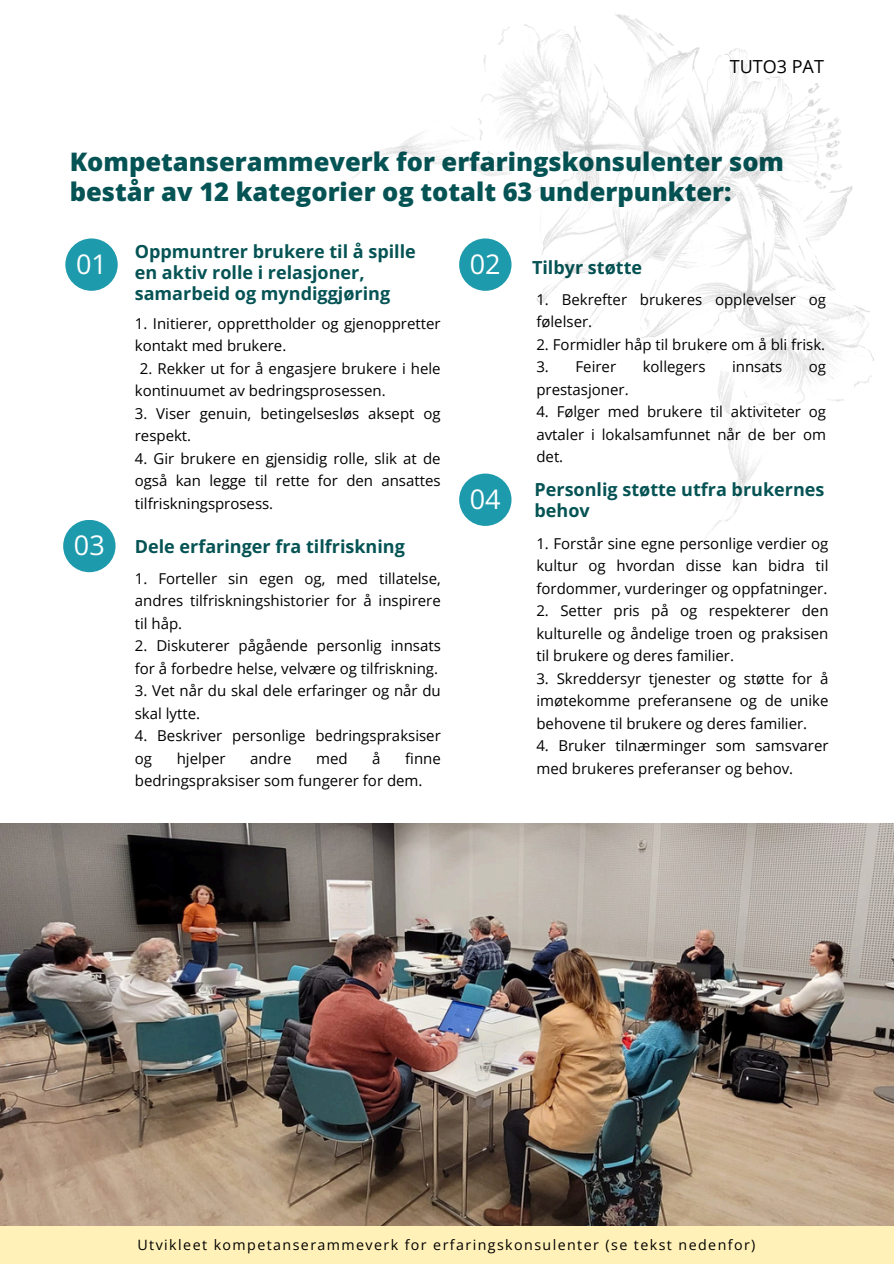
<style>
.page{position:relative;width:894px;height:1264px;background:#fff}
.page>*{position:absolute;margin:0;border:0;box-sizing:border-box;transform-origin:0 0}
.t1{font:27px "Open Sans";color:#fff}
.t2{font:800 25.5px/30.3px "Open Sans";color:#055354}
.t3{font:700 18px/21.3px "Open Sans";color:#055354}
.t4{font:18px "Open Sans";color:#000}
.t5{font:15px/22.5px "Open Sans";color:#000}
.t6{font:14.25px "Open Sans";letter-spacing:.1em;color:#000}
</style>
<div class="page">
<div style="left:65px;top:238px;width:53px;height:53px;background:#1d9aac;border-radius:50%"></div>
<div style="left:63px;top:520px;width:52px;height:52px;background:#1d9aac;border-radius:50%"></div>
<img style="left:0;top:823px;width:893px;height:402px">
<img style="left:335px;top:14px;width:539px;height:536px">
<div style="left:0;top:1225px;width:893px;height:38px;background:#fff1b8"></div>
<p class="t4" style="left:729px;top:54px;width:96px">TUTO3 PAT</p>
<p class="t2" style="left:70px;top:146px;width:715px">Kompetanserammeverk for erfaringskonsulenter som består av 12 kategorier og totalt 63 underpunkter:</p>
<h2 class="t3" style="left:135px;top:240px;width:282px">Oppmuntrer brukere til å spille en aktiv rolle i relasjoner, samarbeid og myndiggjøring</h2>
<p class="t1" style="left:76px;top:245px;width:32px">01</p>
<h3 class="t1" style="left:469px;top:245px;width:32px">02</h3>
<p class="t3" style="left:532px;top:256px;width:111px">Tilbyr støtte</p>
<p class="t5" style="left:536px;top:287px;width:291px">1. Bekrefter brukeres opplevelser og følelser.</p>
<h3 class="t5" style="left:536px;top:332px;width:290px">2. Formidler håp til brukere om å bli frisk.</h3>
<h1 class="t5" style="left:536px;top:355px;width:81px">3. Feirer</h1>
<h1 class="t5" style="left:642px;top:355px;width:64px">kollegers</h1>
<h1 class="t5" style="left:731px;top:355px;width:52px">innsats</h1>
<h1 class="t5" style="left:808px;top:355px;width:19px">og</h1>
<h1 class="t5" style="left:536px;top:377px;width:94px">prestasjoner.</h1>
<p class="t5" style="left:536px;top:400px;width:291px;text-align:justify">4. Følger med brukere til aktiviteter og avtaler i lokalsamfunnet når de ber om det.</p>
<p class="t5" style="left:135px;top:311px;width:307px">1. Initierer, opprettholder og gjenoppretter kontakt med brukere.</p>
<h3 class="t5" style="left:135px;top:356px;width:307px;text-indent:5px">2. Rekker ut for å engasjere brukere i hele kontinuumet av bedringsprosessen.</h3>
<p class="t5" style="left:135px;top:401px;width:307px">3. Viser genuin, betingelsesløs aksept og respekt.</p>
<p class="t5" style="left:135px;top:446px;width:307px;text-align:justify">4. Gir brukere en gjensidig rolle, slik at de også kan legge til rette for den ansattes tilfriskningsprosess.</p>
<p class="t3" style="left:534px;top:478px;width:291px">Personlig støtte utfra brukernes behov</p>
<p class="t5" style="left:536px;top:531px;width:293px;text-align:justify">1. Forstår sine egne personlige verdier og kultur og hvordan disse kan bidra til fordommer, vurderinger og oppfatninger.</p>
<p class="t5" style="left:536px;top:599px;width:293px;text-align:justify">2. Setter pris på og respekterer den kulturelle og åndelige troen og praksisen til brukere og deres familier.</p>
<h3 class="t5" style="left:536px;top:666px;width:293px;text-align:justify">3. Skreddersyr tjenester og støtte for å imøtekomme preferansene og de unike behovene til brukere og deres familier.</h3>
<p class="t5" style="left:536px;top:734px;width:293px">4. Bruker tilnærminger som samsvarer med brukeres preferanser og behov.</p>
<p class="t1" style="left:469px;top:480px;width:32px">04</p>
<p class="t1" style="left:74px;top:526px;width:32px">03</p>
<p class="t3" style="left:135px;top:535px;width:271px">Dele erfaringer fra tilfriskning</p>
<p class="t5" style="left:135px;top:566px;width:307px;text-align:justify">1. Forteller sin egen og, med tillatelse, andres tilfriskningshistorier for å inspirere til håp.</p>
<p class="t5" style="left:135px;top:634px;width:307px">2. Diskuterer pågående personlig innsats for å forbedre helse, velvære og tilfriskning.</p>
<p class="t5" style="left:135px;top:679px;width:307px">3. Vet når du skal dele erfaringer og når du skal lytte.</p>
<p class="t5" style="left:135px;top:724px;width:307px">4. Beskriver personlige bedringspraksiser og</p>
<p class="t5" style="left:177px;top:746px;width:50px">hjelper</p>
<p class="t5" style="left:250px;top:746px;width:43px">andre</p>
<p class="t5" style="left:316px;top:746px;width:33px">med</p>
<p class="t5" style="left:372px;top:746px;width:10px">å</p>
<p class="t5" style="left:135px;top:746px;width:307px;text-indent:270px">finne bedringspraksiser som fungerer for dem.</p>
<p class="t6" style="left:137px;top:1234px;width:619px">Utvikleet kompetanserammeverk for erfaringskonsulenter (se tekst nedenfor)</p>
</div>
